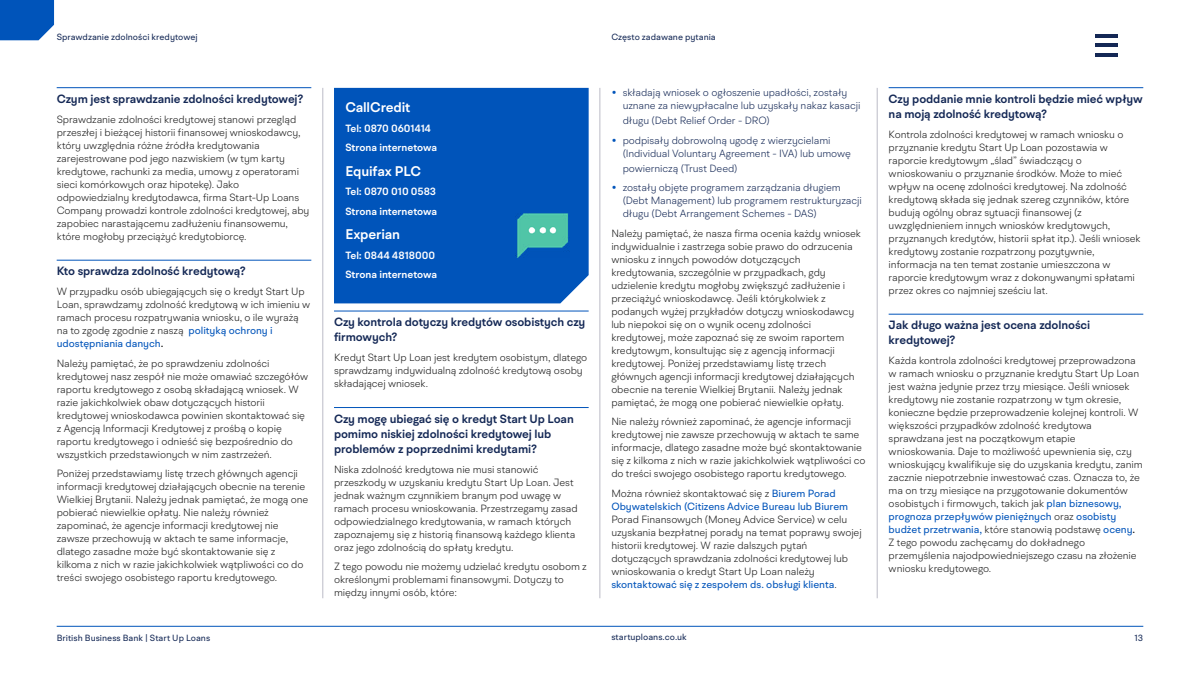
<style>
.page{position:relative;width:1200px;height:675px;background:#fff}
.page>*{position:absolute;margin:0;border:0;box-sizing:border-box;transform-origin:0 0}
.t1{font:600 14px "BR Hendrix";letter-spacing:-.01em;color:#fff}
.t2{font:600 12px/15px "BR Hendrix";letter-spacing:-.01em;color:#142855}
.t3{font:300 10.5px/13px "BR Hendrix";letter-spacing:-.01em;color:#1a1a1a}
.t4{font:300 10.5px/15px "BR Hendrix";letter-spacing:-.01em;color:#142855}
.t5{font:600 10.5px/19.5px "BR Hendrix";letter-spacing:-.005em;color:#fff}
.t6{font:10.5px/13px "BR Hendrix";letter-spacing:-.005em;color:#0054ba}
.t7{font:9px "BR Hendrix";color:#142855}
.s1{font-weight:400;color:#0054ba}
.s2{font-weight:500}
.s3{font-weight:300;color:#1a1a1a}
</style>
<div class="page">
<hr style="left:1095px;top:53px;width:23px;height:4px;background:#142855">
<hr style="left:1095px;top:44px;width:23px;height:3px;background:#142855">
<hr style="left:1095px;top:34px;width:23px;height:3px;background:#142855">
<hr style="left:877px;top:88px;width:1px;height:510px;background:#bbbbc7">
<hr style="left:600px;top:88px;width:1px;height:510px;background:#bbbbc7">
<hr style="left:323px;top:88px;width:1px;height:510px;background:#bbbbc7">
<hr style="left:57px;top:626px;width:1086px;height:1px;background:#0054ba">
<hr style="left:889px;top:314px;width:254px;height:1px;background:#0054ba">
<hr style="left:889px;top:87px;width:254px;height:1px;background:#0054ba">
<hr style="left:57px;top:260px;width:254px;height:1px;background:#0054ba">
<hr style="left:57px;top:87px;width:254px;height:1px;background:#0054ba">
<hr style="left:334px;top:407px;width:255px;height:1px;background:#0054ba">
<hr style="left:334px;top:311px;width:255px;height:1px;background:#0054ba">
<div style="left:0;top:0;width:54px;height:40px;background:#0054ba"></div>
<div style="left:334px;top:88px;width:255px;height:215px;background:#0054ba"></div>
<img style="left:515px;top:214px;width:54px;height:44px">
<p class="t7" style="left:57px;top:31px;width:142px">Sprawdzanie zdolności kredytowej</p>
<p class="t2" style="left:57px;top:91px;width:248px">Czym jest sprawdzanie zdolności kredytowej?</p>
<p class="t3" style="left:57px;top:113px;width:254px">Sprawdzanie zdolności kredytowej stanowi przegląd przeszłej i bieżącej historii finansowej wnioskodawcy, który uwzględnia różne źródła kredytowania zarejestrowane pod jego nazwiskiem (w tym karty kredytowe, rachunki za media, umowy z operatorami sieci komórkowych oraz hipotekę). Jako odpowiedzialny kredytodawca, firma Start-Up Loans Company prowadzi kontrole zdolności kredytowej, aby zapobiec narastającemu zadłużeniu finansowemu, które mogłoby przeciążyć kredytobiorcę.</p>
<p class="t2" style="left:57px;top:264px;width:190px">Kto sprawdza zdolność kredytową?</p>
<p class="t3" style="left:57px;top:285px;width:255px">W przypadku osób ubiegających się o kredyt Start Up Loan, sprawdzamy zdolność kredytową w ich imieniu w ramach procesu rozpatrywania wniosku, o ile wyrażą na to zgodę zgodnie z naszą <span class="s1">polityką ochrony i udostępniania danych</span><span class="s2">.</span></p>
<p class="t3" style="left:57px;top:357px;width:253px">Należy pamiętać, że po sprawdzeniu zdolności kredytowej nasz zespół nie może omawiać szczegółów raportu kredytowego z osobą składającą wniosek. W razie jakichkolwiek obaw dotyczących historii kredytowej wnioskodawca powinien skontaktować się z Agencją Informacji Kredytowej z prośbą o kopię raportu kredytowego i odnieść się bezpośrednio do wszystkich przedstawionych w nim zastrzeżeń.</p>
<p class="t3" style="left:57px;top:467px;width:253px">Poniżej przedstawiamy listę trzech głównych agencji informacji kredytowej działających obecnie na terenie Wielkiej Brytanii. Należy jednak pamiętać, że mogą one pobierać niewielkie opłaty. Nie należy również zapominać, że agencje informacji kredytowej nie zawsze przechowują w aktach te same informacje, dlatego zasadne może być skontaktowanie się z kilkoma z nich w razie jakichkolwiek wątpliwości co do treści swojego osobistego raportu kredytowego.</p>
<p class="t1" style="left:345px;top:98px;width:67px">CallCredit</p>
<p class="t5" style="left:345px;top:118px;width:93px">Tel: 0870 0601414<br>Strona internetowa</p>
<p class="t1" style="left:345px;top:162px;width:77px">Equifax PLC</p>
<p class="t5" style="left:345px;top:182px;width:93px">Tel: 0870 010 0583<br>Strona internetowa</p>
<p class="t1" style="left:345px;top:225px;width:56px">Experian</p>
<p class="t5" style="left:345px;top:245px;width:93px">Tel: 0844 4818000<br>Strona internetowa</p>
<p class="t2" style="left:334px;top:315px;width:253px">Czy kontrola dotyczy kredytów osobistych czy firmowych?</p>
<p class="t3" style="left:334px;top:351px;width:255px">Kredyt Start Up Loan jest kredytem osobistym, dlatego sprawdzamy indywidualną zdolność kredytową osoby składającej wniosek.</p>
<p class="t2" style="left:334px;top:411px;width:241px">Czy mogę ubiegać się o kredyt Start Up Loan pomimo niskiej zdolności kredytowej lub problemów z poprzednimi kredytami?</p>
<p class="t3" style="left:334px;top:463px;width:245px">Niska zdolność kredytowa nie musi stanowić przeszkody w uzyskaniu kredytu Start Up Loan. Jest jednak ważnym czynnikiem branym pod uwagę w ramach procesu wnioskowania. Przestrzegamy zasad odpowiedzialnego kredytowania, w ramach których zapoznajemy się z historią finansową każdego klienta oraz jego zdolnością do spłaty kredytu.</p>
<p class="t3" style="left:334px;top:560px;width:254px">Z tego powodu nie możemy udzielać kredytu osobom z określonymi problemami finansowymi. Dotyczy to między innymi osób, które:</p>
<p class="t7" style="left:611px;top:32px;width:106px">Często zadawane pytania</p>
<p class="t4" style="left:611px;top:85px;width:238px"><span class="s1">•</span> składają wniosek o ogłoszenie upadłości, zostały</p>
<p class="t4" style="left:623px;top:98px;width:239px">uznane za niewypłacalne lub uzyskały nakaz kasacji długu (Debt Relief Order - DRO)</p>
<p class="t4" style="left:611px;top:133px;width:221px"><span class="s1">•</span> podpisały dobrowolną ugodę z wierzycielami</p>
<p class="t4" style="left:623px;top:146px;width:230px">(Individual Voluntary Agreement - IVA) lub umowę powierniczą (Trust Deed)</p>
<p class="t4" style="left:623px;top:181px;width:241px;line-height:13px;text-indent:-11px"><span class="s1">•</span> zostały objęte programem zarządzania długiem (Debt Management) lub programem restrukturyzacji długu (Debt Arrangement Schemes - DAS)</p>
<p class="t3" style="left:611px;top:227px;width:251px">Należy pamiętać, że nasza firma ocenia każdy wniosek indywidualnie i zastrzega sobie prawo do odrzucenia wniosku z innych powodów dotyczących kredytowania, szczególnie w przypadkach, gdy udzielenie kredytu mogłoby zwiększyć zadłużenie i przeciążyć wnioskodawcę. Jeśli którykolwiek z podanych wyżej przykładów dotyczy wnioskodawcy lub niepokoi się on o wynik oceny zdolności kredytowej, może zapoznać się ze swoim raportem kredytowym, konsultując się z agencją informacji kredytowej. Poniżej przedstawiamy listę trzech głównych agencji informacji kredytowej działających obecnie na terenie Wielkiej Brytanii. Należy jednak pamiętać, że mogą one pobierać niewielkie opłaty.</p>
<p class="t3" style="left:611px;top:415px;width:256px">Nie należy również zapominać, że agencje informacji kredytowej nie zawsze przechowują w aktach te same informacje, dlatego zasadne może być skontaktowanie się z kilkoma z nich w razie jakichkolwiek wątpliwości co do treści swojego osobistego raportu kredytowego.</p>
<p class="t6" style="left:611px;top:487px;width:238px"><span class="s3">Można również skontaktować się z</span> Biurem Porad<br>Obywatelskich (Citizens Advice Bureau lub Biurem</p>
<p class="t3" style="left:611px;top:513px;width:252px">Porad Finansowych (Money Advice Service) w celu uzyskania bezpłatnej porady na temat poprawy swojej historii kredytowej. W razie dalszych pytań dotyczących sprawdzania zdolności kredytowej lub wnioskowania o kredyt Start Up Loan należy <span class="s1">skontaktować się z zespołem ds. obsługi klienta</span>.</p>
<p class="t2" style="left:889px;top:91px;width:256px">Czy poddanie mnie kontroli będzie mieć wpływ na moją zdolność kredytową?</p>
<p class="t3" style="left:889px;top:128px;width:253px">Kontrola zdolności kredytowej w ramach wniosku o przyznanie kredytu Start Up Loan pozostawia w raporcie kredytowym „ślad” świadczący o wnioskowaniu o przyznanie środków. Może to mieć wpływ na ocenę zdolności kredytowej. Na zdolność kredytową składa się jednak szereg czynników, które budują ogólny obraz sytuacji finansowej (z uwzględnieniem innych wniosków kredytowych, przyznanych kredytów, historii spłat itp.). Jeśli wniosek kredytowy zostanie rozpatrzony pozytywnie, informacja na ten temat zostanie umieszczona w raporcie kredytowym wraz z dokonywanymi spłatami przez okres co najmniej sześciu lat.</p>
<p class="t2" style="left:889px;top:318px;width:203px">Jak długo ważna jest ocena zdolności kredytowej?</p>
<p class="t3" style="left:889px;top:354px;width:256px">Każda kontrola zdolności kredytowej przeprowadzona w ramach wniosku o przyznanie kredytu Start Up Loan jest ważna jedynie przez trzy miesiące. Jeśli wniosek kredytowy nie zostanie rozpatrzony w tym okresie, konieczne będzie przeprowadzenie kolejnej kontroli. W większości przypadków zdolność kredytowa sprawdzana jest na początkowym etapie wnioskowania. Daje to możliwość upewnienia się, czy wnioskujący kwalifikuje się do uzyskania kredytu, zanim zacznie niepotrzebnie inwestować czas. Oznacza to, że ma on trzy miesiące na przygotowanie dokumentów osobistych i firmowych, takich jak <span class="s1">plan biznesowy, prognoza przepływów pieniężnych</span> oraz <span class="s1">osobisty budżet przetrwania,</span> które stanowią podstawę <span class="s1">oceny</span><span class="s2">.<br></span>Z tego powodu zachęcamy do dokładnego przemyślenia najodpowiedniejszego czasu na złożenie wniosku kredytowego.</p>
<p class="t7" style="left:57px;top:632px;width:155px">British Business Bank | Start Up Loans</p>
<p class="t7" style="left:611px;top:632px;width:77px">startuploans.co.uk</p>
<p class="t7" style="left:1134px;top:632px;width:10px">13</p>
</div>
